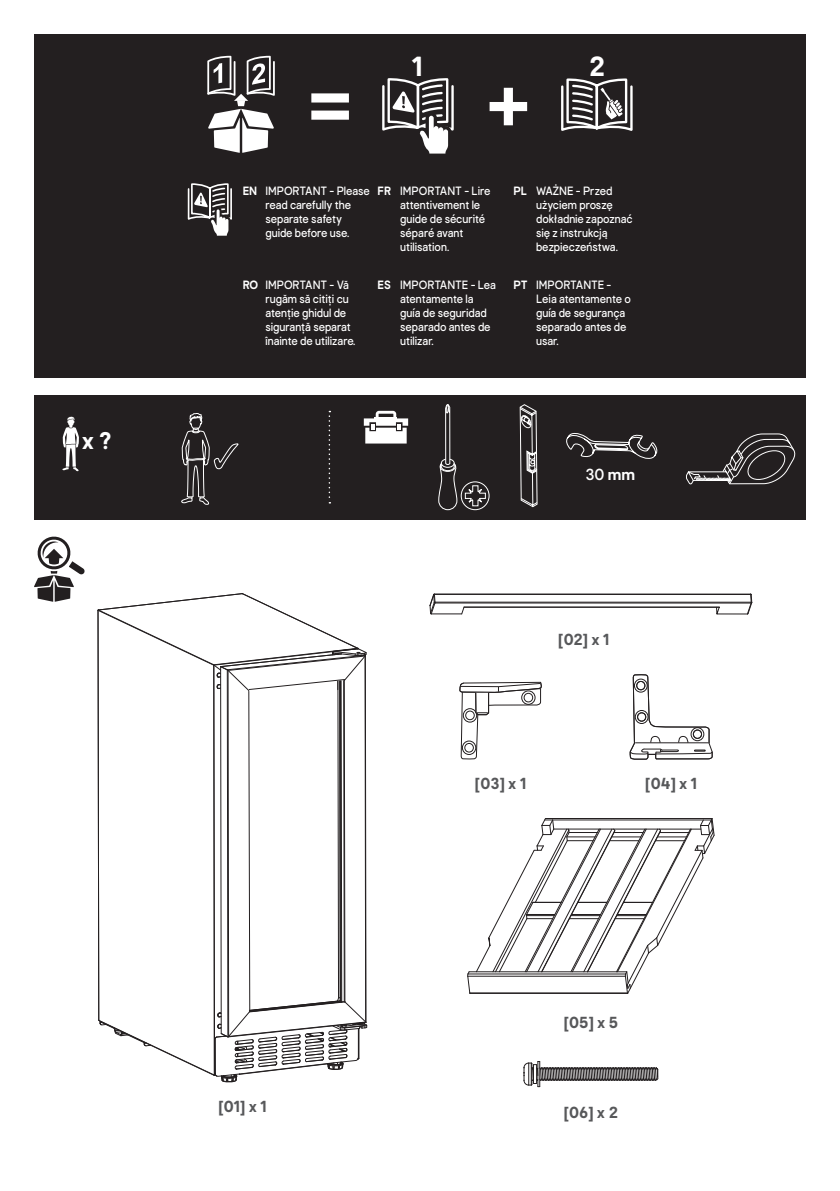
<style>
.page{position:relative;width:840px;height:1191px;background:#fff}
.page>*{position:absolute;margin:0;border:0;box-sizing:border-box;transform-origin:0 0}
.t1{font:700 27.6px "Good Home";color:#fff}
.t2{font:700 24px "Good Home";color:#fff}
.t3{font:700 16px "Good Home";color:#57585a}
.t4{font:16px "Good Home";color:#fff}
.t5{font:12px/14px "Good Home";color:#fff;scale:.9 1}
.s1{font-weight:700}
</style>
<div class="page">
<div style="left:34px;top:395px;width:771px;height:124px;background:#231f20"></div>
<svg style="left:62px;top:417px;width:17px;height:54px"></svg>
<svg style="left:181px;top:413px;width:58px;height:92px"></svg>
<svg style="left:328px;top:411px;width:2px;height:92px"></svg>
<svg style="left:363px;top:411px;width:45px;height:32px"></svg>
<svg style="left:566px;top:433px;width:91px;height:26px"></svg>
<div style="left:34px;top:34px;width:771px;height:344px;background:#231f20"></div>
<svg style="left:207px;top:56px;width:68px;height:97px"></svg>
<svg style="left:382px;top:78px;width:72px;height:76px"></svg>
<svg style="left:561px;top:78px;width:72px;height:53px"></svg>
<svg style="left:311px;top:93px;width:38px;height:27px"></svg>
<svg style="left:489px;top:88px;width:38px;height:37px"></svg>
<svg style="left:187px;top:183px;width:45px;height:53px"></svg>
<svg style="left:34px;top:536px;width:51px;height:66px"></svg>
<svg style="left:686px;top:433px;width:110px;height:52px"></svg>
<div style="left:460px;top:481px;width:29px;height:29px;border:1px solid #fff;border-radius:50%"></div>
<svg style="left:438px;top:404px;width:19px;height:107px"></svg>
<svg style="left:464px;top:485px;width:22px;height:22px"></svg>
<svg style="left:518px;top:404px;width:20px;height:200px"></svg>
<svg style="left:97px;top:593px;width:271px;height:489px"></svg>
<svg style="left:523px;top:1061px;width:135px;height:26px"></svg>
<svg style="left:459px;top:682px;width:82px;height:77px"></svg>
<svg style="left:629px;top:674px;width:83px;height:85px"></svg>
<svg style="left:716px;top:606px;width:3px;height:9px"></svg>
<hr style="left:431px;top:613px;width:30px;height:1px;background:#231f20">
<hr style="left:716px;top:613px;width:31px;height:1px;background:#231f20">
<hr style="left:464px;top:607px;width:254px;height:1px;background:#231f20">
<hr style="left:464px;top:606px;width:254px;height:1px;background:#231f20">
<hr style="left:434px;top:602px;width:316px;height:1px;background:#231f20">
<hr style="left:434px;top:594px;width:316px;height:1px;background:#231f20">
<hr style="left:434px;top:593px;width:316px;height:1px;background:#231f20">
<svg style="left:460px;top:606px;width:5px;height:9px"></svg>
<svg style="left:746px;top:593px;width:6px;height:22px"></svg>
<svg style="left:429px;top:593px;width:6px;height:22px"></svg>
<svg style="left:467px;top:818px;width:247px;height:176px"></svg>
<h2 class="t2" style="left:82px;top:426px;width:31px">x ?</h2>
<h1 class="t1" style="left:411px;top:50px;width:13px">1</h1>
<h1 class="t1" style="left:588px;top:50px;width:18px">2</h1>
<p class="t5" style="left:242px;top:183px;width:143px;text-align:center"><span class="s1">EN</span> IMPORTANT - Please read carefully the separate safety<br>guide before use.</p>
<p class="t5" style="left:265px;top:278px;width:101px;text-indent:-23px"><span class="s1">RO</span> IMPORTANT - Vă rugăm să citiți cu atenție ghidul de siguranță separat înainte de utilizare.</p>
<p class="t5" style="left:400px;top:183px;width:102px;text-indent:-23px"><span class="s1">FR</span> IMPORTANT - Lire attentivement le guide de sécurité séparé avant utilisation.</p>
<p class="t5" style="left:400px;top:278px;width:108px;text-indent:-23px"><span class="s1">ES</span> IMPORTANTE - Lea atentamente la guía de seguridad separado antes de utilizar.</p>
<p class="t5" style="left:536px;top:183px;width:109px;text-indent:-23px"><span class="s1">PL</span> WAŻNE - Przed użyciem proszę dokładnie zapoznać się z instrukcją bezpieczeństwa.</p>
<p class="t5" style="left:536px;top:278px;width:107px;text-indent:-23px"><span class="s1">PT</span> IMPORTANTE -<br>Leia atentamente o guía de segurança separado antes de usar.</p>
<h3 class="t4" style="left:585px;top:465px;width:51px">30 <span class="s1">mm</span></h3>
<h3 class="t3" style="left:558px;top:630px;width:53px">[02] x 1</h3>
<h3 class="t3" style="left:474px;top:774px;width:53px">[03] x 1</h3>
<h3 class="t3" style="left:644px;top:774px;width:53px">[04] x 1</h3>
<h3 class="t3" style="left:563px;top:1013px;width:56px">[05] x 5</h3>
<h3 class="t3" style="left:218px;top:1097px;width:50px">[01] x 1</h3>
<h3 class="t3" style="left:563px;top:1103px;width:56px">[06] x 2</h3>
</div>
